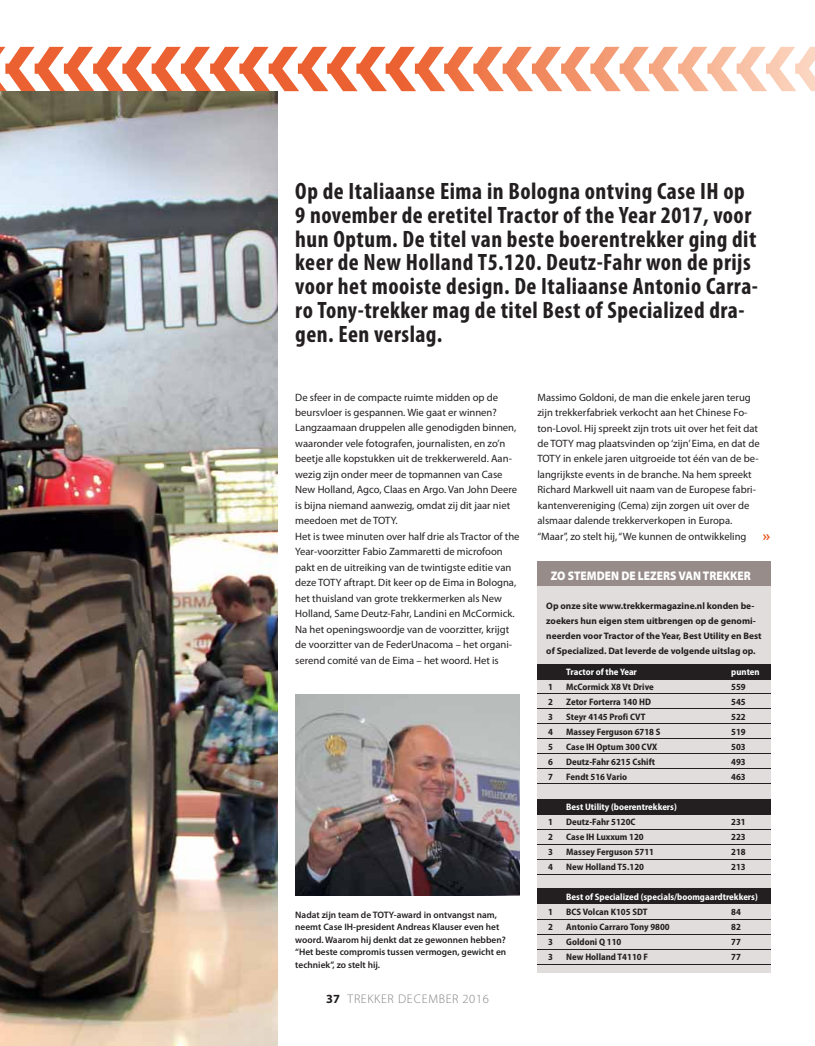
<style>
.page{position:relative;width:815px;height:1046px;background:#fff}
.page>*{position:absolute;margin:0;border:0;box-sizing:border-box;transform-origin:0 0}
.t1{font:700 condensed 23.75px/23.8px "Myriad Pro";letter-spacing:.02em;color:#231f20}
.t2{font:900 12.5px "Myriad Pro";color:#fff;scale:.91 1}
.t3{font:300 12.5px "Myriad Pro";letter-spacing:.05em;color:#808285}
.t4{font:10.62px/15.5px "Myriad Pro";color:#231f20}
.t5{font:700 semi-condensed 9.38px "Myriad Pro";color:#231f20}
.t6{font:600 9.38px/12.5px "Myriad Pro";color:#231f20}
.t7{font:700 9.38px/15px "Myriad Pro";color:#231f20}
.t8{font:700 semi-condensed 9.38px "Myriad Pro";color:#fff}
.s1{font-weight:700;color:#231f20}
</style>
<div class="page">
<svg style="left:0;top:47px;width:815px;height:44px"></svg>
<svg style="left:763px;top:534px;width:7px;height:5px"></svg>
<div style="left:537px;top:561px;width:234px;height:411px;background:#e1dddc"></div>
<div style="left:537px;top:561px;width:234px;height:25px;background:#978c8a"></div>
<div style="left:537px;top:663px;width:234px;height:16px;background:#231f20"></div>
<div style="left:537px;top:799px;width:234px;height:15px;background:#231f20"></div>
<div style="left:537px;top:888px;width:234px;height:15px;background:#231f20"></div>
<img style="left:0;top:91px;width:278px;height:954px">
<hr style="left:537px;top:693px;width:234px;height:1px;background:#231f20">
<hr style="left:537px;top:708px;width:234px;height:1px;background:#231f20">
<hr style="left:537px;top:723px;width:234px;height:1px;background:#231f20">
<hr style="left:537px;top:738px;width:234px;height:1px;background:#231f20">
<hr style="left:537px;top:753px;width:234px;height:1px;background:#231f20">
<hr style="left:537px;top:768px;width:234px;height:1px;background:#231f20">
<hr style="left:537px;top:783px;width:234px;height:1px;background:#231f20">
<hr style="left:537px;top:828px;width:234px;height:1px;background:#231f20">
<hr style="left:537px;top:843px;width:234px;height:1px;background:#231f20">
<hr style="left:537px;top:858px;width:234px;height:1px;background:#231f20">
<hr style="left:537px;top:874px;width:234px;height:1px;background:#231f20">
<hr style="left:537px;top:919px;width:234px;height:1px;background:#231f20">
<hr style="left:537px;top:934px;width:234px;height:1px;background:#231f20">
<hr style="left:537px;top:949px;width:234px;height:1px;background:#231f20">
<hr style="left:537px;top:964px;width:234px;height:1px;background:#231f20">
<img style="left:295px;top:694px;width:225px;height:201px">
<p class="t1" style="left:295px;top:182px;width:464px">Op de Italiaanse Eima in Bologna ontving Case IH op 9 november de eretitel Tractor of the Year 2017, voor hun Optum. De titel van beste boerentrekker ging dit keer de New Holland T5.120. Deutz-Fahr won de prijs voor het mooiste design. De Italiaanse Antonio Carra&shy;ro Tony-trekker mag de titel Best of Specialized dra&shy;gen. Een verslag.</p>
<p class="t4" style="left:295px;top:390px;width:226px">De sfeer in de compacte ruimte midden op de beursvloer is gespannen. Wie gaat er winnen?<br>Langzaamaan druppelen alle genodigden binnen, waaronder vele fotografen, journalisten, en zo’n beetje alle kopstukken uit de trekkerwereld. Aan&shy;wezig zijn onder meer de topmannen van Case New Holland, Agco, Claas en Argo. Van John Deere is bijna niemand aanwezig, omdat zij dit jaar niet meedoen met de TOTY.<br>Het is twee minuten over half drie als Tractor of the Year-voorzitter Fabio Zammaretti de microfoon pakt en de uitreiking van de twintigste editie van deze TOTY aftrapt. Dit keer op de Eima in Bologna, het thuisland van grote trekkermerken als New Holland, Same Deutz-Fahr, Landini en McCormick.<br>Na het openingswoordje van de voorzitter, krijgt de voorzitter van de FederUnacoma – het organi&shy;serend comité van de Eima – het woord. Het is</p>
<p class="t4" style="left:537px;top:390px;width:224px">Massimo Goldoni, de man die enkele jaren terug zijn trekkerfabriek verkocht aan het Chinese Fo&shy;ton-Lovol. Hij spreekt zijn trots uit over het feit dat de TOTY mag plaatsvinden op ‘zijn’ Eima, en dat de TOTY in enkele jaren uitgroeide tot één van de be&shy;langrijkste events in de branche. Na hem spreekt Richard Markwell uit naam van de Europese fabri&shy;kantenvereniging (Cema) zijn zorgen uit over de alsmaar dalende trekkerverkopen in Europa. “Maar”, zo stelt hij, “We kunnen de ontwikkeling</p>
<p class="t2" style="left:551px;top:568px;width:221px">ZO STEMDEN DE LEZERS VAN TREKKER</p>
<p class="t7" style="left:546px;top:598px;width:217px">Op onze site www.trekkermagazine.nl konden be&shy;zoekers hun eigen stem uitbrengen op de genomi&shy;neerden voor Tractor of the Year, Best Utility en Best of Specialized. Dat leverde de volgende uitslag op.</p>
<p class="t8" style="left:566px;top:668px;width:72px">Tractor of the Year</p>
<p class="t8" style="left:731px;top:668px;width:30px">punten</p>
<p class="t5" style="left:548px;top:683px;width:6px">1</p>
<p class="t5" style="left:566px;top:683px;width:89px">McCormick X8 Vt Drive</p>
<p class="t5" style="left:731px;top:683px;width:16px">559</p>
<p class="t5" style="left:548px;top:698px;width:6px">2</p>
<p class="t5" style="left:566px;top:698px;width:86px">Zetor Forterra 140 HD</p>
<p class="t5" style="left:731px;top:698px;width:16px">545</p>
<p class="t5" style="left:548px;top:713px;width:6px">3</p>
<p class="t5" style="left:566px;top:713px;width:81px">Steyr 4145 Profi CVT</p>
<p class="t5" style="left:731px;top:713px;width:16px">522</p>
<p class="t5" style="left:548px;top:728px;width:6px">4</p>
<p class="t5" style="left:566px;top:728px;width:96px">Massey Ferguson 6718 S</p>
<p class="t5" style="left:731px;top:728px;width:16px">519</p>
<p class="t5" style="left:548px;top:743px;width:6px">5</p>
<p class="t5" style="left:566px;top:743px;width:93px">Case IH Optum 300 CVX</p>
<p class="t5" style="left:731px;top:743px;width:16px">503</p>
<p class="t5" style="left:548px;top:758px;width:6px">6</p>
<p class="t5" style="left:566px;top:758px;width:90px">Deutz-Fahr 6215 Cshift</p>
<p class="t5" style="left:731px;top:758px;width:16px">493</p>
<p class="t5" style="left:548px;top:773px;width:6px">7</p>
<p class="t5" style="left:566px;top:773px;width:62px">Fendt 516 Vario</p>
<p class="t5" style="left:731px;top:773px;width:16px">463</p>
<p class="t8" style="left:566px;top:803px;width:112px">Best Utility (boerentrekkers)</p>
<p class="t5" style="left:548px;top:818px;width:6px">1</p>
<p class="t5" style="left:566px;top:818px;width:71px">Deutz-Fahr 5120C</p>
<p class="t5" style="left:731px;top:818px;width:16px">231</p>
<p class="t5" style="left:548px;top:833px;width:6px">2</p>
<p class="t5" style="left:566px;top:833px;width:79px">Case IH Luxxum 120</p>
<p class="t5" style="left:731px;top:833px;width:16px">223</p>
<p class="t5" style="left:548px;top:848px;width:6px">3</p>
<p class="t5" style="left:566px;top:848px;width:89px">Massey Ferguson 5711</p>
<p class="t5" style="left:731px;top:848px;width:16px">218</p>
<p class="t5" style="left:548px;top:863px;width:6px">4</p>
<p class="t5" style="left:566px;top:863px;width:79px">New Holland T5.120</p>
<p class="t5" style="left:731px;top:863px;width:16px">213</p>
<p class="t8" style="left:566px;top:893px;width:193px">Best of Specialized (specials/boomgaardtrekkers)</p>
<p class="t5" style="left:548px;top:908px;width:6px">1</p>
<p class="t5" style="left:566px;top:908px;width:83px">BCS Volcan K105 SDT</p>
<p class="t5" style="left:731px;top:908px;width:11px">84</p>
<p class="t5" style="left:548px;top:923px;width:6px">2</p>
<p class="t5" style="left:566px;top:923px;width:105px">Antonio Carraro Tony 9800</p>
<p class="t5" style="left:731px;top:923px;width:11px">82</p>
<p class="t5" style="left:548px;top:938px;width:6px">3</p>
<p class="t5" style="left:566px;top:938px;width:57px">Goldoni Q 110</p>
<p class="t5" style="left:731px;top:938px;width:11px">77</p>
<p class="t5" style="left:548px;top:953px;width:6px">3</p>
<p class="t5" style="left:566px;top:953px;width:83px">New Holland T4110 F</p>
<p class="t5" style="left:731px;top:953px;width:11px">77</p>
<p class="t6" style="left:295px;top:909px;width:212px">Nadat zijn team de TOTY-award in ontvangst nam, neemt Case IH-president Andreas Klauser even het woord. Waarom hij denkt dat ze gewonnen hebben? “Het beste compromis tussen vermogen, gewicht en techniek”, zo stelt hij.</p>
<p class="t3" style="left:326px;top:991px;width:164px"><span class="s1">37</span> TREKKER DECEMBER 2016</p>
</div>
